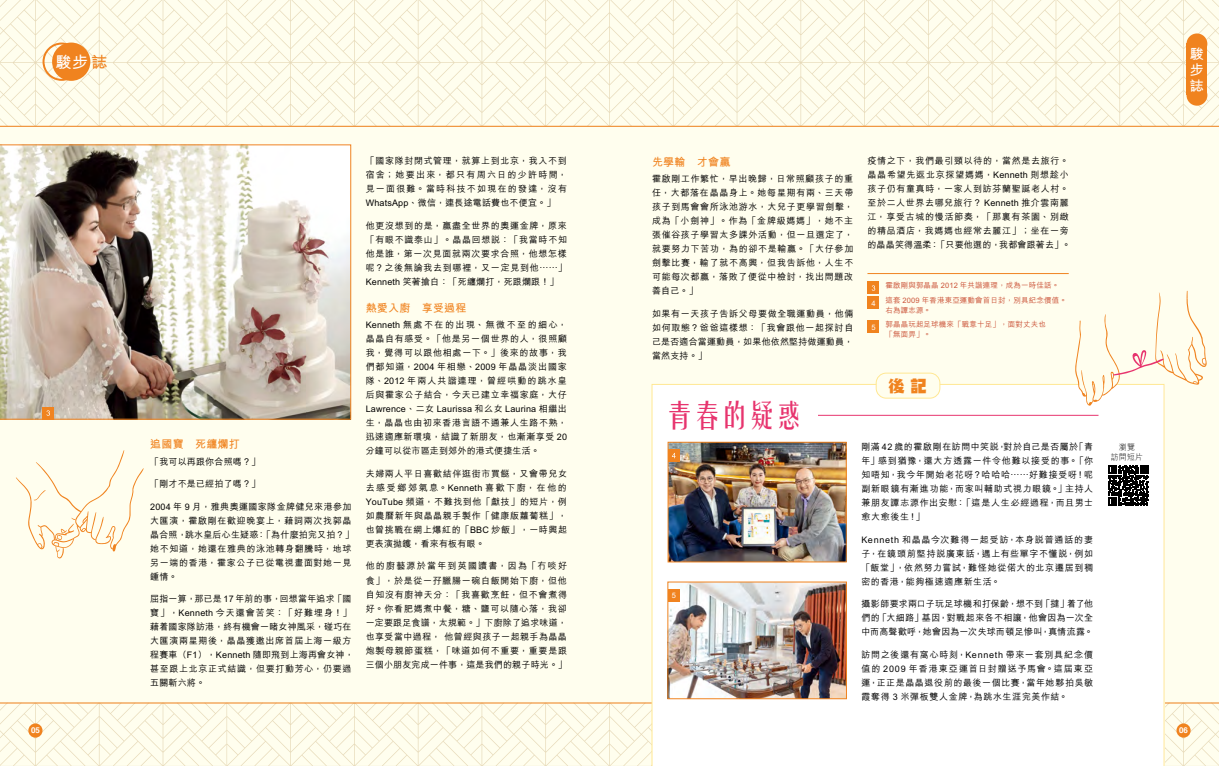
<style>
.page{position:relative;width:1219px;height:766px;background:#fff}
.page>*{position:absolute;margin:0;border:0;box-sizing:border-box;transform-origin:0 0}
.t1{font:30px "Reeji Cloud Yao Ti T Regular";letter-spacing:-.085em;color:#e7346e}
.t2{font:16.9px "id kaihou";color:#f0831f}
.t3{font:700 16px "M Hei HK";color:#fff}
.t4{font:700 14px/16px "M Hei HK";color:#fff;text-align:justify}
.t5{font:700 11px "M Hei HK";letter-spacing:.02em;color:#f0831f}
.t6{font:500 9px/14px "M Hei HK";letter-spacing:.07em;color:#000;text-align:justify}
.t7{font:500 9px/14px "M Hei HK";letter-spacing:.02em;color:#000}
.t8{font:300 8px/10px "M Hei HK";letter-spacing:.02em;color:#000;text-align:center}
.t9{font:700 8px "Helvetica";color:#fff}
.t10{font:500 7.5px/14.2px "M Hei HK";letter-spacing:.02em;color:#cb5338}
.t11{font:500 7.5px "M Hei HK";color:#fff}
.s1{color:#f0831f}
</style>
<div class="page">
<div style="left:0;top:0;width:1219px;height:765px;background:#fffeee"></div>
<svg style="left:0;top:0;width:1219px;height:126px"></svg>
<svg style="left:0;top:703px;width:1219px;height:62px"></svg>
<hr style="left:0;top:702px;width:1219px;height:1px;background:#f0831f">
<hr style="left:0;top:126px;width:1219px;height:1px;background:#f0831f">
<div style="left:651px;top:384px;width:513px;height:381px;background:#fff"></div>
<div style="left:876px;top:373px;width:64px;height:25px;background:#fffeee;border-radius:10px"></div>
<div style="left:876px;top:372px;width:64px;height:26px;border:1px solid #ffe893;border-radius:10px"></div>
<img style="left:670px;top:444px;width:174px;height:116px">
<div style="left:668px;top:442px;width:178px;height:120px;border:1px solid #f0831f"></div>
<div style="left:1103px;top:436px;width:51px;height:74px;background:#fff"></div>
<svg style="left:1108px;top:465px;width:41px;height:40px"></svg>
<img style="left:0;top:144px;width:351px;height:275px">
<div style="left:867px;top:296px;width:12px;height:13px;background:#f0831f"></div>
<div style="left:867px;top:320px;width:12px;height:13px;background:#f0831f"></div>
<hr style="left:867px;top:273px;width:202px;height:1px;background:#f0831f">
<hr style="left:818px;top:415px;width:280px;height:1px;background:#e7346e">
<svg style="left:1074px;top:290px;width:133px;height:117px"></svg>
<svg style="left:16px;top:450px;width:128px;height:108px"></svg>
<div style="left:867px;top:281px;width:12px;height:13px;background:#f0831f"></div>
<svg style="left:872px;top:285px;width:3px;height:6px"></svg>
<div style="left:42px;top:406px;width:12px;height:13px;background:#f0831f"></div>
<svg style="left:47px;top:410px;width:3px;height:6px"></svg>
<div style="left:668px;top:449px;width:12px;height:13px;background:#f0831f"></div>
<svg style="left:672px;top:453px;width:4px;height:5px"></svg>
<img style="left:670px;top:583px;width:175px;height:113px">
<div style="left:668px;top:581px;width:179px;height:117px;border:1px solid #f0831f"></div>
<div style="left:668px;top:588px;width:12px;height:13px;background:#f0831f"></div>
<div style="left:1176px;top:723px;width:15px;height:14px;background:#f0831f;border-radius:50%"></div>
<div style="left:28px;top:723px;width:15px;height:14px;background:#f0831f;border-radius:50%"></div>
<div style="left:1186px;top:33px;width:21px;height:21px;background:#f0831f;border-radius:50%"></div>
<div style="left:1186px;top:85px;width:21px;height:21px;background:#f0831f;border-radius:50%"></div>
<div style="left:1186px;top:44px;width:21px;height:51px;background:#f0831f"></div>
<div style="left:52px;top:43px;width:38px;height:38px;background:#f0831f;border-radius:50%"></div>
<div style="left:43px;top:43px;width:38px;height:38px;border:2px solid #f0831f;border-radius:50%"></div>
<h3 class="t3" style="left:55px;top:50px;width:54px">駿步<span class="s1">誌</span></h3>
<p class="t5" style="left:150px;top:436px;width:91px">追國寶　死纏爛打</p>
<p class="t7" style="left:150px;top:453px;width:111px">「我可以再跟你合照嗎？」</p>
<p class="t7" style="left:150px;top:476px;width:111px">「剛才不是已經拍了嗎？」</p>
<p class="t6" style="left:150px;top:498px;width:205px;text-align:left">2004 年 9 月，雅典奧運國家隊金牌健兒來港參加大匯演，霍啟剛在歡迎晚宴上，藉詞兩次找郭晶晶合照，跳水皇后心生疑惑：「為什麼拍完又拍？」她不知道，她還在雅典的泳池轉身翻騰時，地球另一端的香港，霍家公子已從電視畫面對她一見鍾情。</p>
<p class="t7" style="left:150px;top:591px;width:205px">屈指一算，那已是 17 年前的事，回想當年追求「國寶」，Kenneth 今天還會苦笑：「好難埋身！」藉着國家隊訪港，終有機會一睹女神風采，碰巧在大匯演兩星期後，晶晶獲邀出席首屆上海一級方程賽車（F1），Kenneth 隨即飛到上海再會女神，甚至跟上北京正式結識，但要打動芳心，仍要過五關斬六將。</p>
<p class="t6" style="left:366px;top:153px;width:203px">「國家隊封閉式管理，就算上到北京，我入不到宿舍；她要出來，都只有周六日的少許時間，見一面很難。當時科技不如現在的發達，沒有WhatsApp、微信，連長途電話費也不便宜。」</p>
<p class="t6" style="left:366px;top:217px;width:203px">他更沒想到的是，贏盡全世界的奧運金牌，原來「有眼不識泰山」。晶晶回想說：「我當時不知他是誰，第一次見面就兩次要求合照，他想怎樣呢？之後無論我去到哪裡，又一定見到他……」Kenneth 笑著搶白：「死纏爛打，死跟爛跟！」</p>
<p class="t5" style="left:366px;top:300px;width:102px">熱愛入廚　享受過程</p>
<p class="t6" style="left:366px;top:317px;width:203px">Kenneth 無處不在的出現、無微不至的細心，晶晶自有感受。「他是另一個世界的人，很照顧我，覺得可以跟他相處一下。」後來的故事，我們都知道，2004 年相戀、2009 年晶晶淡出國家隊、2012 年兩人共諧連理，曾經哄動的跳水皇后與霍家公子結合，今天已建立幸福家庭，大仔Lawrence、二女 Laurissa 和么女 Laurina 相繼出生，晶晶也由初來香港言語不通兼人生路不熟，迅速適應新環境，結識了新朋友，也漸漸享受 20分鐘可以從市區走到郊外的港式便捷生活。</p>
<p class="t6" style="left:366px;top:465px;width:203px">夫婦兩人平日喜歡結伴逛街市買餸，又會帶兒女去感受鄉郊氣息。Kenneth 喜歡下廚，在他的YouTube 頻道，不難找到他「獻技」的短片，例如農曆新年與晶晶親手製作「健康版蘿蔔糕」，也曾挑戰在網上爆紅的「BBC 炒飯」，一時興起更表演拋鑊，看來有板有眼。</p>
<p class="t6" style="left:366px;top:558px;width:203px">他的廚藝源於當年到英國讀書，因為「冇啖好食」，於是從一孖臘腸一碗白飯開始下廚，但他自知沒有廚神天分：「我喜歡烹飪，但不會煮得好。你看肥媽煮中餐，糖、鹽可以隨心落，我卻一定要跟足食譜，太規範。」下廚除了追求味道，也享受當中過程， 他曾經與孩子一起親手為晶晶炮製母親節蛋糕，「味道如何不重要，重要是跟三個小朋友完成一件事，這是我們的親子時光。」</p>
<p class="t5" style="left:652px;top:154px;width:80px">先學輸　才會贏</p>
<p class="t6" style="left:652px;top:171px;width:203px">霍啟剛工作繁忙，早出晚歸，日常照顧孩子的重任，大都落在晶晶身上。她每星期有兩、三天帶孩子到馬會會所泳池游水，大兒子更學習劍擊，成為「小劍神」。作為「金牌級媽媽」，她不主張催谷孩子學習太多課外活動，但一旦選定了，就要努力下苦功，為的卻不是輸贏。「大仔參加劍擊比賽，輸了就不高興，但我告訴他，人生不可能每次都贏，落敗了便從中檢討，找出問題改善自己。」</p>
<p class="t6" style="left:652px;top:306px;width:203px">如果有一天孩子告訴父母要做全職運動員，他倆如何取態？爸爸這樣想：「我會跟他一起探討自己是否適合當運動員，如果他依然堅持做運動員，當然支持。」</p>
<h1 class="t1" style="left:665px;top:397px;width:141px">青春的疑惑</h1>
<p class="t11" style="left:672px;top:589px;width:6px">5</p>
<p class="t6" style="left:867px;top:153px;width:205px;text-align:left">疫情之下，我們最引頸以待的，當然是去旅行。晶晶希望先返北京探望媽媽，Kenneth 則想趁小孩子仍有童真時，一家人到訪芬蘭聖誕老人村。至於二人世界去哪兒旅行？ Kenneth 推介雲南麗江，享受古城的慢活節奏，「那裏有茶園、別緻的精品酒店，我媽媽也經常去麗江」；坐在一旁的晶晶笑得溫柔：「只要他選的，我都會跟著去」。</p>
<p class="t11" style="left:871px;top:297px;width:6px">4</p>
<p class="t11" style="left:871px;top:321px;width:6px">5</p>
<p class="t10" style="left:885px;top:278px;width:183px">霍啟剛與郭晶晶 2012 年共諧連理，成為一時佳話。這套 2009 年香港東亞運動會首日封，別具紀念價值。</p>
<p class="t10" style="left:885px;top:302px;width:162px">右為譚志源。<br>郭晶晶玩起足球機來「戰意十足」，面對丈夫也</p>
<p class="t10" style="left:885px;top:326px;width:47px">「無面畀」。</p>
<h2 class="t2" style="left:888px;top:377px;width:40px">後記</h2>
<p class="t6" style="left:861px;top:439px;width:233px">剛滿 42 歲的霍啟剛在訪問中笑說，對於自己是否屬於「青年」感到猶豫，還大方透露一件令他難以接受的事。「你知唔知，我今年開始老花呀？哈哈哈……好難接受呀！呢副新眼鏡有漸進功能，而家叫輔助式視力眼鏡。」主持人兼朋友譚志源作出安慰：「這是人生必經過程，而且男士愈大愈後生！」</p>
<p class="t6" style="left:861px;top:531px;width:233px">Kenneth 和晶晶今次難得一起受訪，本身說普通話的妻子，在鏡頭前堅持說廣東話，遇上有些單字不懂說，例如「飯堂」，依然努力嘗試，難怪她從偌大的北京遷居到稠密的香港，能夠極速適應新生活。</p>
<p class="t6" style="left:861px;top:596px;width:233px">攝影師要求兩口子玩足球機和打保齡，想不到「撻」着了他們的「大細路」基因，對戰起來各不相讓，他會因為一次全中而高聲歡呼，她會因為一次失球而頓足慘叫，真情流露。</p>
<p class="t6" style="left:861px;top:646px;width:233px">訪問之後還有窩心時刻，Kenneth 帶來一套別具紀念價值的 2009 年香港東亞運首日封贈送予馬會。這屆東亞運，正正是晶晶退役前的最後一個比賽，當年她夥拍吳敏霞奪得 3 米彈板雙人金牌，為跳水生涯完美作結。</p>
<p class="t8" style="left:1111px;top:442px;width:34px">瀏覽<br>訪問短片</p>
<h3 class="t4" style="left:1190px;top:44px;width:15px">駿步誌</h3>
<p class="t9" style="left:31px;top:723px;width:10px">05</p>
<p class="t9" style="left:1179px;top:723px;width:10px">06</p>
</div>
